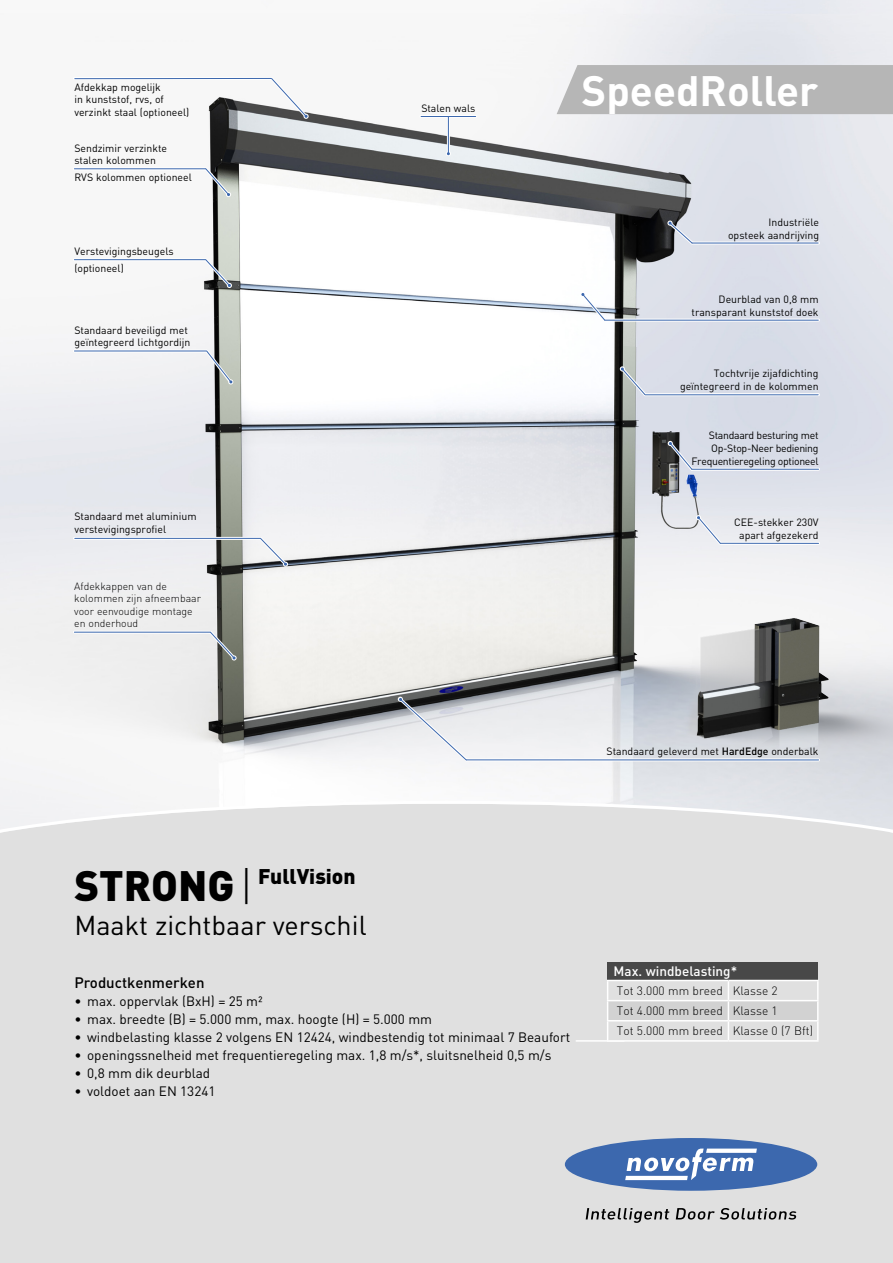
<style>
.page{position:relative;width:893px;height:1263px;background:#fff}
.page>*{position:absolute;margin:0;border:0;box-sizing:border-box;transform-origin:0 0}
.t1{font:700 42px "DIN";color:#fff}
.t2{font:27px "DIN Pro";color:#000}
.t3{font:900 21px "DIN";color:#000}
.t4{font:500 15px "DIN Pro";color:#000}
.t5{font:13.5px "DIN Pro";color:#000}
.t6{font:500 13.5px "DIN Pro";color:#fff}
.t7{font:300 12px/20.1px "DIN";color:#000}
.t8{font:10.5px/12.6px "DIN Pro";color:#000}
.t9{font:300 10.5px/12.6px "DIN";color:#000}
.t10{font:10.5px/12.6px "DIN Pro";letter-spacing:-.03em;color:#000;text-align:right}
.s1{font-weight:500}
.s2{font-size:42px}
.s3{font-weight:300;font-size:42px}
</style>
<div class="page">
<img style="left:0;top:0;width:893px;height:801px">
<div style="left:0;top:835px;width:893px;height:428px;background:#e0e0e0"></div>
<svg style="left:0;top:801px;width:893px;height:34px"></svg>
<hr style="left:447px;top:117px;width:3px;height:35px;background:#fff">
<hr style="left:421px;top:115px;width:55px;height:3px;background:#fff">
<div style="left:565px;top:1138px;width:252px;height:53px;background:#3c68ae;border-radius:50%"></div>
<svg style="left:625px;top:1148px;width:132px;height:32px"></svg>
<svg style="left:586px;top:1208px;width:210px;height:15px"></svg>
<hr style="left:74px;top:537px;width:186px;height:3px;background:#fff">
<hr style="left:74px;top:167px;width:131px;height:3px;background:#fff">
<svg style="left:202px;top:165px;width:30px;height:33px"></svg>
<hr style="left:74px;top:168px;width:132px;height:1px;background:#3c68ae">
<hr style="left:605px;top:319px;width:213px;height:3px;background:#fff">
<hr style="left:646px;top:393px;width:172px;height:3px;background:#fff">
<svg style="left:256px;top:534px;width:33px;height:33px"></svg>
<hr style="left:75px;top:538px;width:185px;height:1px;background:#3c68ae">
<svg style="left:580px;top:291px;width:29px;height:33px"></svg>
<hr style="left:605px;top:320px;width:213px;height:1px;background:#3c68ae">
<svg style="left:619px;top:366px;width:30px;height:33px"></svg>
<hr style="left:645px;top:394px;width:173px;height:1px;background:#3c68ae">
<hr style="left:421px;top:116px;width:55px;height:1px;background:#3c68ae">
<hr style="left:448px;top:117px;width:1px;height:37px;background:#3c68ae">
<svg style="left:446px;top:151px;width:5px;height:5px"></svg>
<hr style="left:74px;top:77px;width:197px;height:3px;background:#fff">
<hr style="left:75px;top:78px;width:196px;height:1px;background:#3c68ae">
<svg style="left:267px;top:74px;width:42px;height:45px"></svg>
<hr style="left:74px;top:631px;width:136px;height:3px;background:#fff">
<hr style="left:74px;top:258px;width:132px;height:3px;background:#fff">
<svg style="left:206px;top:628px;width:31px;height:33px"></svg>
<hr style="left:74px;top:632px;width:136px;height:1px;background:#3c68ae">
<svg style="left:202px;top:256px;width:30px;height:32px"></svg>
<hr style="left:74px;top:259px;width:131px;height:1px;background:#3c68ae">
<svg style="left:74px;top:349px;width:129px;height:4px"></svg>
<hr style="left:74px;top:351px;width:132px;height:1px;background:#3c68ae">
<svg style="left:203px;top:347px;width:31px;height:38px"></svg>
<hr style="left:721px;top:542px;width:98px;height:3px;background:#fff">
<hr style="left:692px;top:468px;width:127px;height:3px;background:#fff">
<svg style="left:667px;top:440px;width:29px;height:33px"></svg>
<hr style="left:692px;top:469px;width:127px;height:1px;background:#3c68ae">
<svg style="left:694px;top:514px;width:30px;height:33px"></svg>
<hr style="left:720px;top:543px;width:99px;height:1px;background:#3c68ae">
<img style="left:641px;top:591px;width:252px;height:221px">
<hr style="left:466px;top:758px;width:353px;height:3px;background:#fff">
<svg style="left:396px;top:695px;width:75px;height:69px"></svg>
<hr style="left:466px;top:759px;width:353px;height:1px;background:#3c68ae">
<hr style="left:692px;top:242px;width:127px;height:3px;background:#fff">
<svg style="left:667px;top:220px;width:29px;height:27px"></svg>
<hr style="left:692px;top:243px;width:126px;height:1px;background:#3c68ae">
<div style="left:557px;top:65px;width:336px;height:49px;background:#b6b6b6"></div>
<hr style="left:576px;top:1040px;width:48px;height:2px;background:#fff">
<div style="left:608px;top:962px;width:210px;height:18px;background:#484848"></div>
<svg style="left:607px;top:980px;width:212px;height:63px"></svg>
<hr style="left:607px;top:1040px;width:121px;height:2px;background:#fff">
<hr style="left:728px;top:1040px;width:91px;height:2px;background:#fff">
<p class="t8" style="left:74px;top:80px;width:116px">Afdekkap mogelijk<br>in kunststof, rvs, of verzinkt staal (optioneel)</p>
<p class="t8" style="left:74px;top:141px;width:94px">Sendzimir verzinkte stalen kolommen</p>
<p class="t8" style="left:74px;top:171px;width:119px">RVS kolommen optioneel</p>
<p class="t8" style="left:74px;top:245px;width:101px">Verstevigingsbeugels</p>
<p class="t8" style="left:74px;top:262px;width:51px">(optioneel)</p>
<p class="t8" style="left:74px;top:323px;width:118px">Standaard beveiligd met geïntegreerd lichtgordijn</p>
<p class="t8" style="left:74px;top:510px;width:124px">Standaard met aluminium verstevigingsprofiel</p>
<p class="t9" style="left:74px;top:579px;width:128px">Afdekkappen van de kolommen zijn afneembaar voor eenvoudige montage en onderhoud</p>
<p class="t8" style="left:421px;top:101px;width:56px">Stalen wals</p>
<h1 class="t1" style="left:582px;top:63px;width:238px">SpeedRoller</h1>
<p class="t8" style="left:728px;top:215px;width:92px;text-align:right">Industriële<br>opsteek aandrijving</p>
<p class="t8" style="left:691px;top:292px;width:129px;text-align:right">Deurblad van 0,8 mm transparant kunststof doek</p>
<p class="t8" style="left:680px;top:366px;width:140px;text-align:right">Tochtvrije zijafdichting geïntegreerd in de kolommen</p>
<p class="t10" style="left:691px;top:429px;width:129px">Standaard besturing met<br>Op-Stop-Neer bediening<br>Frequentieregeling optioneel</p>
<p class="t8" style="left:734px;top:515px;width:86px;text-align:center">CEE-stekker 230V apart afgezekerd</p>
<p class="t8" style="left:607px;top:744px;width:213px">Standaard geleverd met <span class="s1">HardEdge</span> onderbalk</p>
<h3 class="t3" style="left:74px;top:862px;width:283px"><span class="s2">STRONG</span> <span class="s3">|</span> FullVision</h3>
<h2 class="t2" style="left:74px;top:907px;width:294px">Maakt zichtbaar verschil</h2>
<h3 class="t4" style="left:74px;top:972px;width:132px">Productkenmerken</h3>
<p class="t5" style="left:74px;top:991px;width:190px">• max. oppervlak (BxH) = 25 m²</p>
<p class="t5" style="left:74px;top:1009px;width:359px">• max. breedte (B) = 5.000 mm, max. hoogte (H) = 5.000 mm</p>
<p class="t5" style="left:74px;top:1027px;width:497px">• windbelasting klasse 2 volgens EN 12424, windbestendig tot minimaal 7 Beaufort</p>
<p class="t5" style="left:74px;top:1045px;width:478px">• openingssnelheid met frequentieregeling max. 1,8 m/s*, sluitsnelheid 0,5 m/s</p>
<p class="t5" style="left:74px;top:1063px;width:137px">• 0,8 mm dik deurblad</p>
<p class="t5" style="left:74px;top:1081px;width:143px">• voldoet aan EN 13241</p>
<p class="t6" style="left:614px;top:962px;width:125px">Max. windbelasting*</p>
<p class="t7" style="left:617px;top:981px;width:198px">Tot 3.000 mm breed Klasse 2<br>Tot 4.000 mm breed Klasse 1<br>Tot 5.000 mm breed Klasse 0 (7 Bft)</p>
</div>
